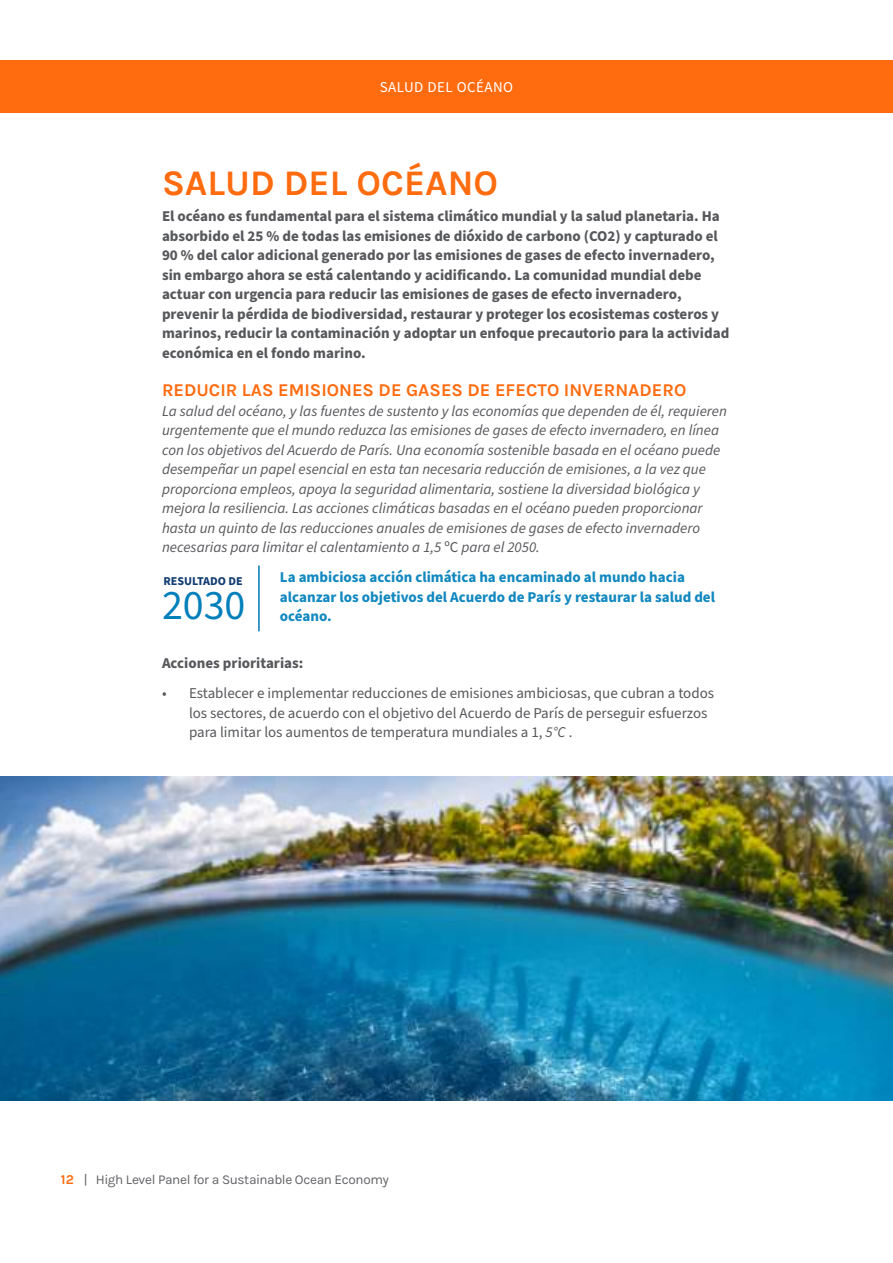
<style>
.page{position:relative;width:893px;height:1263px;background:#fff}
.page>*{position:absolute;margin:0;border:0;box-sizing:border-box;transform-origin:0 0}
.t1{font:42px "Source Sans Pro";color:#007fbb}
.t2{font:700 36px "Karla";color:#ff6c10}
.t3{font:700 18px "Karla";color:#ff6c10}
.t4{font:italic 15px/19.5px "Source Sans Pro";color:#57585b}
.t5{font:700 15px/19.5px "Source Sans Pro";color:#57585b}
.t6{font:15px/19.5px "Source Sans Pro";color:#57585b}
.t7{font:700 15px/19.5px "Source Sans Pro";color:#1188bf}
.t8{font:15px "Source Sans Pro";letter-spacing:.03em;color:#fff}
.t9{font:13.5px "Karla";letter-spacing:-.025em;color:#626366}
.t10{font:700 12px "Source Sans Pro";color:#113c72}
.s1{font-style:normal}
.s2{font-style:italic}
.s3{font-weight:700;color:#ff6c10}
</style>
<div class="page">
<div style="left:0;top:61px;width:893px;height:52px;background:#ff6c10"></div>
<img style="left:0;top:777px;width:893px;height:324px">
<hr style="left:258px;top:565px;width:2px;height:66px;background:#007bba">
<p class="t8" style="left:380px;top:77px;width:135px">SALUD DEL OCÉANO</p>
<h2 class="t2" style="left:162px;top:162px;width:338px">SALUD DEL OCÉANO</h2>
<p class="t5" style="left:162px;top:207px;width:569px">El océano es fundamental para el sistema climático mundial y la salud planetaria. Ha absorbido el 25 % de todas las emisiones de dióxido de carbono (CO2) y capturado el 90 % del calor adicional generado por las emisiones de gases de efecto invernadero, sin embargo ahora se está calentando y acidificando. La comunidad mundial debe actuar con urgencia para reducir las emisiones de gases de efecto invernadero, prevenir la pérdida de biodiversidad, restaurar y proteger los ecosistemas costeros y marinos, reducir la contaminación y adoptar un enfoque precautorio para la actividad económica en el fondo marino.</p>
<p class="t3" style="left:162px;top:380px;width:526px">REDUCIR LAS EMISIONES DE GASES DE EFECTO INVERNADERO</p>
<p class="t4" style="left:162px;top:401px;width:566px">La salud del océano, y las fuentes de sustento y las economías que dependen de él, requieren urgentemente que el mundo reduzca las emisiones de gases de efecto invernadero, en línea con los objetivos del Acuerdo de París. Una economía sostenible basada en el océano puede desempeñar un papel esencial en esta tan necesaria reducción de emisiones, a la vez que proporciona empleos, apoya la seguridad alimentaria, sostiene la diversidad biológica y mejora la resiliencia. Las acciones climáticas basadas en el océano pueden proporcionar hasta un quinto de las reducciones anuales de emisiones de gases de efecto invernadero necesarias para limitar el calentamiento a 1,5 <span class="s1">ºC</span> para el 2050.</p>
<p class="t7" style="left:280px;top:568px;width:437px">La ambiciosa acción climática ha encaminado al mundo hacia alcanzar los objetivos del Acuerdo de París y restaurar la salud del océano.</p>
<p class="t5" style="left:162px;top:653px;width:143px">Acciones prioritarias:</p>
<p class="t6" style="left:189px;top:684px;width:527px;text-indent:-27px">• Establecer e implementar reducciones de emisiones ambiciosas, que cubran a todos los sectores, de acuerdo con el objetivo del Acuerdo de París de perseguir esfuerzos para limitar los aumentos de temperatura mundiales a 1, <span class="s2">5°C</span> .</p>
<p class="t10" style="left:164px;top:573px;width:81px">RESULTADO DE</p>
<h1 class="t1" style="left:162px;top:577px;width:85px">2030</h1>
<p class="t9" style="left:61px;top:1172px;width:330px"><span class="s3">12</span> | High Level Panel for a Sustainable Ocean Economy</p>
</div>
